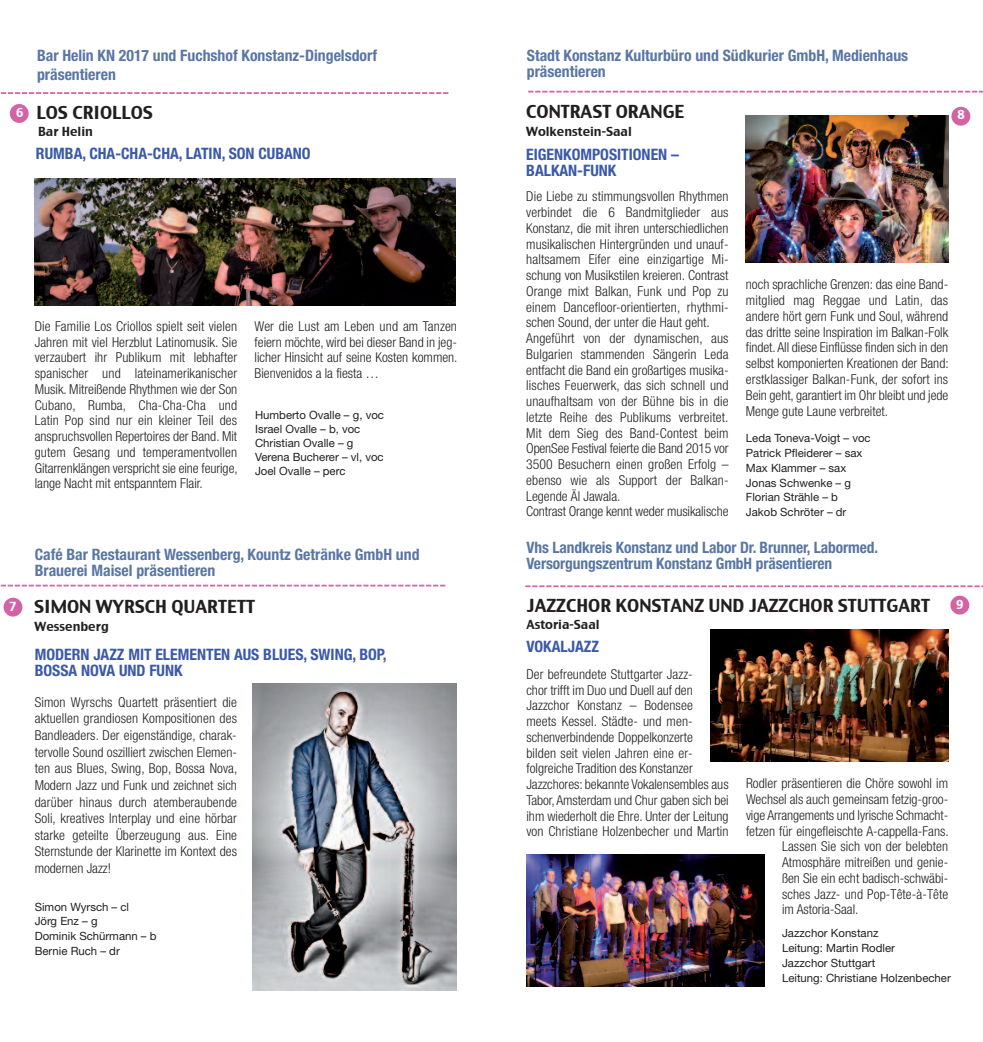
<style>
.page{position:relative;width:983px;height:1042px;background:#fff}
.page>*{position:absolute;margin:0;border:0;box-sizing:border-box;transform-origin:0 0}
.t1{font:17.5px "Charcoal CY";color:#231f20}
.t2{font:700 condensed 15.75px/16.1px "Helvetica Neue";color:#5976a4}
.t3{font:700 condensed 15.75px/16.1px "Helvetica Neue";color:#3a59a7}
.t4{font:300 condensed 13.65px/15.8px "Helvetica Neue";color:#231f20;text-align:justify}
.t5{font:12.25px "Charcoal CY";color:#231f20}
.t6{font:12.25px "Charcoal CY";color:#fff}
.t7{font:11.38px/14.9px "Helvetica Neue";color:#231f20}
.s1{font-size:12.25px;color:#fff}
</style>
<div class="page">
<svg style="left:528px;top:91px;width:454px;height:2px"></svg>
<img style="left:745px;top:115px;width:202px;height:147px">
<div style="left:10px;top:104px;width:19px;height:19px;background:#d463a5;border-radius:50%"></div>
<img style="left:253px;top:683px;width:203px;height:307px">
<div style="left:4px;top:598px;width:18px;height:18px;background:#d463a5;border-radius:50%"></div>
<svg style="left:0;top:92px;width:448px;height:2px"></svg>
<svg style="left:0;top:585px;width:445px;height:1px"></svg>
<div style="left:950px;top:596px;width:18px;height:18px;background:#d463a5;border-radius:50%"></div>
<svg style="left:525px;top:585px;width:457px;height:2px"></svg>
<img style="left:35px;top:179px;width:420px;height:126px">
<div style="left:951px;top:107px;width:19px;height:19px;background:#d463a5;border-radius:50%"></div>
<img style="left:526px;top:854px;width:238px;height:132px">
<img style="left:710px;top:629px;width:238px;height:132px">
<p class="t2" style="left:37px;top:47px;width:341px;line-height:19.2px">Bar Helin KN 2017 und Fuchshof Konstanz-Dingelsdorf präsentieren</p>
<p class="t1" style="left:16px;top:101px;width:138px"><span class="s1">6</span> LOS CRIOLLOS</p>
<p class="t5" style="left:38px;top:124px;width:56px">BAR HELIN</p>
<p class="t3" style="left:36px;top:146px;width:276px">RUMBA, CHA-CHA-CHA, LATIN, SON CUBANO</p>
<p class="t4" style="left:35px;top:319px;width:204px">Die Familie Los Criollos spielt seit vielen Jahren mit viel Herzblut Latinomusik. Sie verzaubert ihr Publikum mit lebhafter spanischer und lateinamerikanischer Musik. Mitreißende Rhythmen wie der Son Cubano, Rumba, Cha-Cha-Cha und Latin Pop sind nur ein kleiner Teil des anspruchsvollen Repertoires der Band. Mit gutem Gesang und temperamentvollen Gitarrenklängen verspricht sie eine feurige, lange Nacht mit entspanntem Flair.</p>
<p class="t4" style="left:254px;top:319px;width:204px">Wer die Lust am Leben und am Tanzen feiern möchte, wird bei dieser Band in jeg&shy;licher Hinsicht auf seine Kosten kommen.<br>Bienvenidos a la fiesta …</p>
<p class="t7" style="left:255px;top:409px;width:130px;line-height:14px">Humberto Ovalle – g, voc<br>Israel Ovalle – b, voc<br>Christian Ovalle – g<br>Verena Bucherer – vl, voc<br>Joel Ovalle – perc</p>
<p class="t2" style="left:35px;top:548px;width:386px">Café Bar Restaurant Wessenberg, Kountz Getränke GmbH und<br>Brauerei Maisel präsentieren</p>
<p class="t1" style="left:9px;top:596px;width:247px"><span class="s1">7</span> SIMON WYRSCH QUARTETT</p>
<p class="t5" style="left:35px;top:618px;width:76px">WESSENBERG</p>
<p class="t3" style="left:35px;top:648px;width:353px">MODERN JAZZ MIT ELEMENTEN AUS BLUES, SWING, BOP,<br>BOSSA NOVA UND FUNK</p>
<p class="t4" style="left:35px;top:695px;width:204px;line-height:16.6px">Simon Wyrschs Quartett präsentiert die aktuellen grandiosen Kompositionen des Bandleaders. Der eigenständige, charak&shy;tervolle Sound oszilliert zwischen Elemen&shy;ten aus Blues, Swing, Bop, Bossa Nova, Modern Jazz und Funk und zeichnet sich darüber hinaus durch atemberaubende Soli, kreatives Interplay und eine hörbar starke geteilte Überzeugung aus. Eine Sternstunde der Klarinette im Kontext des modernen Jazz!</p>
<p class="t7" style="left:35px;top:900px;width:123px">Simon Wyrsch – cl<br>Jörg Enz – g<br>Dominik Schürmann – b<br>Bernie Ruch – dr</p>
<p class="t2" style="left:526px;top:49px;width:383px">Stadt Konstanz Kulturbüro und Südkurier GmbH, Medienhaus präsentieren</p>
<p class="t1" style="left:526px;top:101px;width:160px">CONTRAST ORANGE</p>
<p class="t5" style="left:526px;top:123px;width:107px">WOLKENSTEIN-SAAL</p>
<p class="t3" style="left:526px;top:147px;width:154px">EIGENKOMPOSITIONEN –<br>BALKAN-FUNK</p>
<p class="t4" style="left:526px;top:190px;width:204px;text-align:left">Die Liebe zu stimmungsvollen Rhythmen verbindet die 6 Bandmitglieder aus Konstanz, die mit ihren unterschiedlichen musikalischen Hintergründen und unauf&shy;haltsamem Eifer eine einzigartige Mi&shy;schung von Musikstilen kreieren. Contrast Orange mixt Balkan, Funk und Pop zu einem Dancefloor-orientierten, rhythmi&shy;schen Sound, der unter die Haut geht.<br>Angeführt von der dynamischen, aus Bulgarien stammenden Sängerin Leda entfacht die Band ein großartiges musika&shy;lisches Feuerwerk, das sich schnell und unaufhaltsam von der Bühne bis in die letzte Reihe des Publikums verbreitet.<br>Mit dem Sieg des Band-Contest beim OpenSee Festival feierte die Band 2015 vor 3500 Besuchern einen großen Erfolg – ebenso wie als Support der Balkan-Legende Äl Jawala.<br>Contrast Orange kennt weder musikalische</p>
<p class="t4" style="left:745px;top:278px;width:204px">noch sprachliche Grenzen: das eine Band&shy;mitglied mag Reggae und Latin, das andere hört gern Funk und Soul, während das dritte seine Inspiration im Balkan-Folk findet. All diese Einflüsse finden sich in den selbst komponierten Kreationen der Band: erstklassiger Balkan-Funk, der sofort ins Bein geht, garantiert im Ohr bleibt und jede Menge gute Laune verbreitet.</p>
<p class="t7" style="left:745px;top:431px;width:126px">Leda Toneva-Voigt – voc<br>Patrick Pfleiderer – sax<br>Max Klammer – sax<br>Jonas Schwenke – g<br>Florian Strähle – b<br>Jakob Schröter – dr</p>
<p class="t6" style="left:957px;top:107px;width:9px">8</p>
<p class="t2" style="left:526px;top:540px;width:353px">Vhs Landkreis Konstanz und Labor Dr. Brunner, Labormed.<br>Versorgungszentrum Konstanz GmbH präsentieren</p>
<p class="t1" style="left:526px;top:594px;width:405px">JAZZCHOR KONSTANZ UND JAZZCHOR STUTTGART</p>
<p class="t5" style="left:526px;top:617px;width:75px">ASTORIA-SAAL</p>
<p class="t3" style="left:526px;top:639px;width:74px">VOKALJAZZ</p>
<p class="t4" style="left:526px;top:667px;width:204px;text-align:left">Der befreundete Stuttgarter Jazz-<br>chor trifft im Duo und Duell auf den Jazzchor Konstanz – Bodensee<br>meets Kessel. Städte- und men&shy;schenverbindende Doppelkonzerte<br>bilden seit vielen Jahren eine er&shy;folgreiche Tradition des Konstanzer Jazzchores: bekannte Vokalensembles aus Tabor,Amsterdam und Chur gaben sich bei ihm wiederholt die Ehre. Unter der Leitung von Christiane Holzenbecher und Martin</p>
<p class="t4" style="left:745px;top:777px;width:204px">Rodler präsentieren die Chöre sowohl im</p>
<p class="t4" style="left:745px;top:792px;width:204px">Wechsel als auch gemeinsam fetzig-groo-</p>
<p class="t4" style="left:745px;top:808px;width:204px">vige Arrangements und lyrische Schmacht-</p>
<p class="t4" style="left:745px;top:824px;width:204px">fetzen für eingefleischte A-cappella-Fans.</p>
<p class="t4" style="left:781px;top:840px;width:168px">Lassen Sie sich von der belebten</p>
<p class="t4" style="left:781px;top:855px;width:168px">Atmosphäre mitreißen und genie-</p>
<p class="t4" style="left:781px;top:871px;width:168px">ßen Sie ein echt badisch-schwäbi-</p>
<p class="t4" style="left:781px;top:887px;width:168px">sches Jazz- und Pop-Tête-à-Tête</p>
<p class="t4" style="left:781px;top:903px;width:78px">im Astoria-Saal.</p>
<p class="t6" style="left:955px;top:597px;width:9px">9</p>
<p class="t7" style="left:781px;top:927px;width:170px">Jazzchor Konstanz<br>Leitung: Martin Rodler<br>Jazzchor Stuttgart<br>Leitung: Christiane Holzenbecher</p>
</div>
